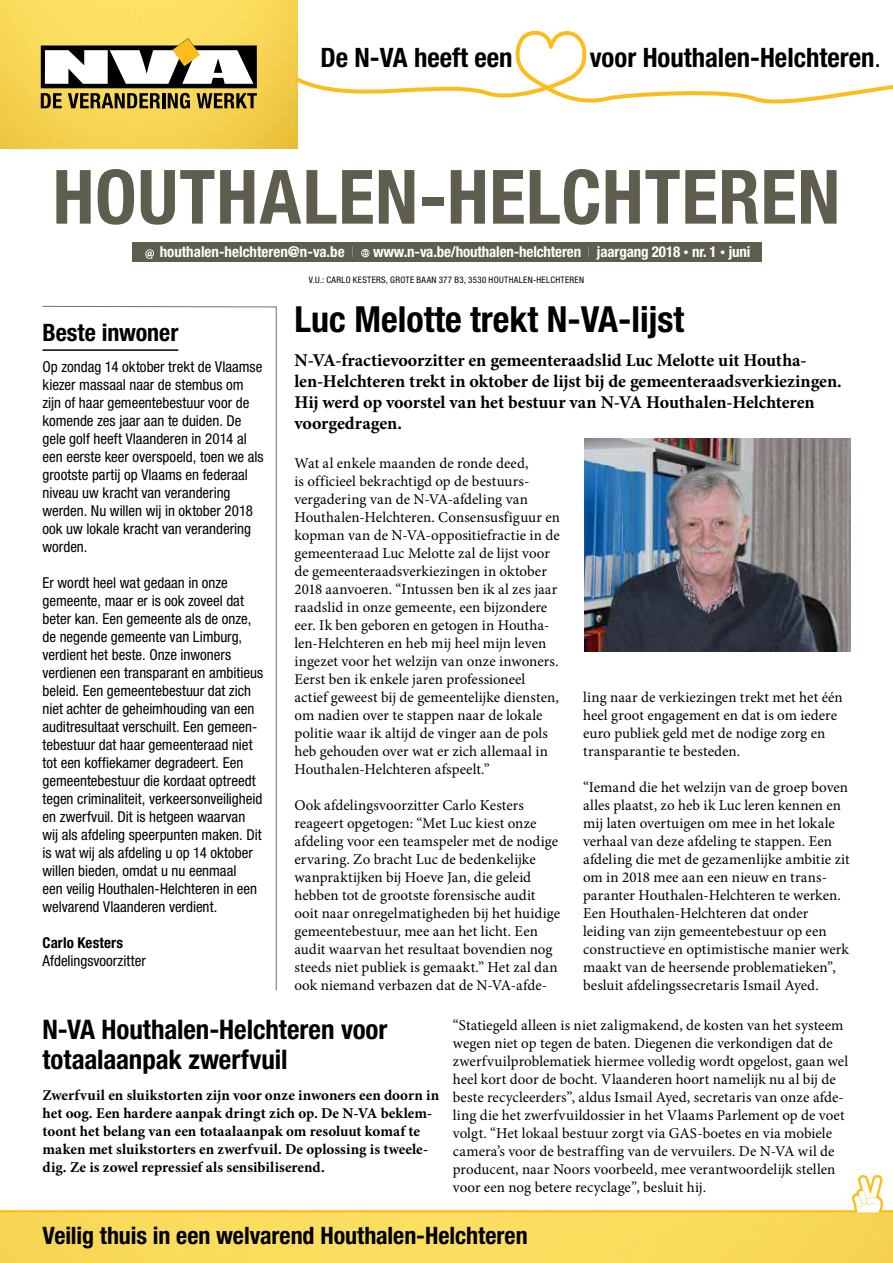
<style>
.page{position:relative;width:893px;height:1263px;background:#fff}
.page>*{position:absolute;margin:0;border:0;box-sizing:border-box;transform-origin:0 0}
.t1{font:700 condensed 75px "Helvetica Neue LT Std";letter-spacing:.01em;color:#5e5d4e}
.t2{font:700 condensed 36px "Helvetica Neue LT Std";color:#000}
.t3{font:700 condensed 27px/30px "Helvetica Neue LT Std";letter-spacing:-.005em;color:#000}
.t4{font:700 condensed 26.7px "Helvetica Neue LT Std";color:#000}
.t5{font:700 condensed 24px "Helvetica Neue LT Std";letter-spacing:-.005em;color:#000}
.t6{font:700 18px/21px "Minion Pro";letter-spacing:-.01em;color:#000}
.t7{font:15px/18px "Minion Pro";color:#000}
.t8{font:condensed 15px/18px "Helvetica Neue LT Std";color:#000}
.t9{font:700 15px/18px "Minion Pro";letter-spacing:.005em;color:#000}
.t10{font:700 condensed 15px "Helvetica Neue LT Std";letter-spacing:-.01em;color:#fff}
.t11{font:700 condensed 15px "Helvetica Neue LT Std";letter-spacing:.005em;color:#000}
.t12{font:condensed 9px "Helvetica Neue LT Std";letter-spacing:.035em;color:#000}
.s1{font-weight:400}
.s2{font-weight:200}
.s3{font-size:10.5px}
</style>
<div class="page">
<img style="left:0;top:0;width:298px;height:149px">
<svg style="left:41px;top:38px;width:216px;height:71px"></svg>
<img style="left:0;top:1212px;width:893px;height:51px">
<svg style="left:0;top:1175px;width:893px;height:37px"></svg>
<div style="left:132px;top:242px;width:629px;height:20px;background:#5e5d4e"></div>
<svg style="left:145px;top:249px;width:9px;height:10px"></svg>
<svg style="left:361px;top:249px;width:8px;height:8px"></svg>
<svg style="left:42px;top:306px;width:235px;height:685px"></svg>
<hr style="left:43px;top:349px;width:135px;height:2px;background:#000">
<img style="left:584px;top:439px;width:266px;height:213px">
<svg style="left:292px;top:29px;width:601px;height:86px"></svg>
<h3 class="t4" style="left:320px;top:41px;width:194px">De N-VA heeft een</h3>
<h3 class="t4" style="left:590px;top:41px;width:293px">voor Houthalen-Helchteren<span class="s1">.</span></h3>
<h1 class="t1" style="left:53px;top:152px;width:789px">HOUTHALEN-HELCHTEREN</h1>
<p class="t10" style="left:160px;top:243px;width:196px">houthalen-helchteren@n-va.be <span class="s2">I</span></p>
<p class="t10" style="left:373px;top:243px;width:379px">www.n-va.be/houthalen-helchteren <span class="s2">I</span> jaargang 2018 <span class="s3">•</span> nr. 1 <span class="s3">•</span> juni</p>
<h3 class="t5" style="left:43px;top:318px;width:137px">Beste inwoner</h3>
<p class="t8" style="left:43px;top:357px;width:223px">Op zondag 14 oktober trekt de Vlaamse kiezer massaal naar de stembus om zijn of haar gemeentebestuur voor de komende zes jaar aan te duiden. De gele golf heeft Vlaanderen in 2014 al een eerste keer overspoeld, toen we als grootste partij op Vlaams en federaal niveau uw kracht van verandering werden. Nu willen wij in oktober 2018 ook uw lokale kracht van verandering worden.</p>
<p class="t8" style="left:43px;top:573px;width:222px">Er wordt heel wat gedaan in onze gemeente, maar er is ook zoveel dat beter kan. Een gemeente als de onze, de negende gemeente van Limburg, verdient het beste. Onze inwoners verdienen een transparant en ambitieus beleid. Een gemeentebestuur dat zich niet achter de geheimhouding van een auditresultaat verschuilt. Een gemeen&shy;tebestuur dat haar gemeenteraad niet tot een koffiekamer degradeert. Een gemeentebestuur die kordaat optreedt tegen criminaliteit, verkeersonveiligheid en zwerfvuil. Dit is hetgeen waarvan wij als afdeling speerpunten maken. Dit is wat wij als afdeling u op 14 oktober willen bieden, omdat u nu eenmaal<br>een veilig Houthalen-Helchteren in een welvarend Vlaanderen verdient.</p>
<p class="t11" style="left:43px;top:933px;width:82px">Carlo Kesters</p>
<p class="t8" style="left:43px;top:951px;width:105px">Afdelingsvoorzitter</p>
<p class="t12" style="left:309px;top:274px;width:277px">V.U.: CARLO KESTERS, GROTE BAAN 377 B3, 3530 HOUTHALEN-HELCHTEREN</p>
<h2 class="t2" style="left:294px;top:297px;width:391px">Luc Melotte trekt N-VA-lijst</h2>
<p class="t6" style="left:294px;top:349px;width:549px">N-VA-fractievoorzitter en gemeenteraadslid Luc Melotte uit Houtha&shy;len-Helchteren trekt in oktober de lijst bij de gemeenteraadsverkiezingen.<br>Hij werd op voorstel van het bestuur van N-VA Houthalen-Helchteren voorgedragen.</p>
<p class="t7" style="left:294px;top:454px;width:267px">Wat al enkele maanden de ronde deed,<br>is officieel bekrachtigd op de bestuurs&shy;vergadering van de N-VA-afdeling van Houthalen-Helchteren. Consensusfiguur en kopman van de N-VA-oppositiefractie in de gemeenteraad Luc Melotte zal de lijst voor de gemeenteraadsverkiezingen in oktober 2018 aanvoeren. “Intussen ben ik al zes jaar raadslid in onze gemeente, een bijzondere eer. Ik ben geboren en getogen in Houtha&shy;len-Helchteren en heb mij heel mijn leven ingezet voor het welzijn van onze inwoners.<br>Eerst ben ik enkele jaren professioneel actief geweest bij de gemeentelijke diensten, om nadien over te stappen naar de lokale politie waar ik altijd de vinger aan de pols heb gehouden over wat er zich allemaal in Houthalen-Helchteren afspeelt.”</p>
<p class="t7" style="left:294px;top:796px;width:267px">Ook afdelingsvoorzitter Carlo Kesters reageert opgetogen: “Met Luc kiest onze afdeling voor een teamspeler met de nodige ervaring. Zo bracht Luc de bedenkelijke wanpraktijken bij Hoeve Jan, die geleid hebben tot de grootste forensische audit ooit naar onregelmatigheden bij het huidige gemeentebestuur, mee aan het licht. Een audit waarvan het resultaat bovendien nog steeds niet publiek is gemaakt.” Het zal dan ook niemand verbazen dat de N-VA-afde-</p>
<p class="t7" style="left:583px;top:688px;width:261px">ling naar de verkiezingen trekt met het één heel groot engagement en dat is om iedere euro publiek geld met de nodige zorg en transparantie te besteden.</p>
<p class="t7" style="left:583px;top:778px;width:268px">“Iemand die het welzijn van de groep boven alles plaatst, zo heb ik Luc leren kennen en mij laten overtuigen om mee in het lokale verhaal van deze afdeling te stappen. Een afdeling die met de gezamenlijke ambitie zit om in 2018 mee aan een nieuw en trans&shy;paranter Houthalen-Helchteren te werken.<br>Een Houthalen-Helchteren dat onder leiding van zijn gemeentebestuur op een constructieve en optimistische manier werk maakt van de heersende problematieken”, besluit afdelingssecretaris Ismail Ayed.</p>
<h3 class="t3" style="left:43px;top:1014px;width:346px">N-VA Houthalen-Helchteren voor totaalaanpak zwerfvuil</h3>
<p class="t9" style="left:43px;top:1085px;width:398px">Zwerfvuil en sluikstorten zijn voor onze inwoners een doorn in het oog. Een hardere aanpak dringt zich op. De N-VA beklem&shy;toont het belang van een totaalaanpak om resoluut komaf te maken met sluikstorters en zwerfvuil. De oplossing is tweele&shy;dig. Ze is zowel repressief als sensibiliserend.</p>
<p class="t7" style="left:453px;top:1017px;width:397px">“Statiegeld alleen is niet zaligmakend, de kosten van het systeem wegen niet op tegen de baten. Diegenen die verkondigen dat de zwerfvuilproblematiek hiermee volledig wordt opgelost, gaan wel heel kort door de bocht. Vlaanderen hoort namelijk nu al bij de beste recycleerders”, aldus Ismail Ayed, secretaris van onze afde&shy;ling die het zwerfvuildossier in het Vlaams Parlement op de voet volgt. “Het lokaal bestuur zorgt via GAS-boetes en via mobiele camera’s voor de bestraffing van de vervuilers. De N-VA wil de producent, naar Noors voorbeeld, mee verantwoordelijk stellen voor een nog betere recyclage”, besluit hij.</p>
<h3 class="t5" style="left:43px;top:1221px;width:487px">Veilig thuis in een welvarend Houthalen-Helchteren</h3>
</div>
